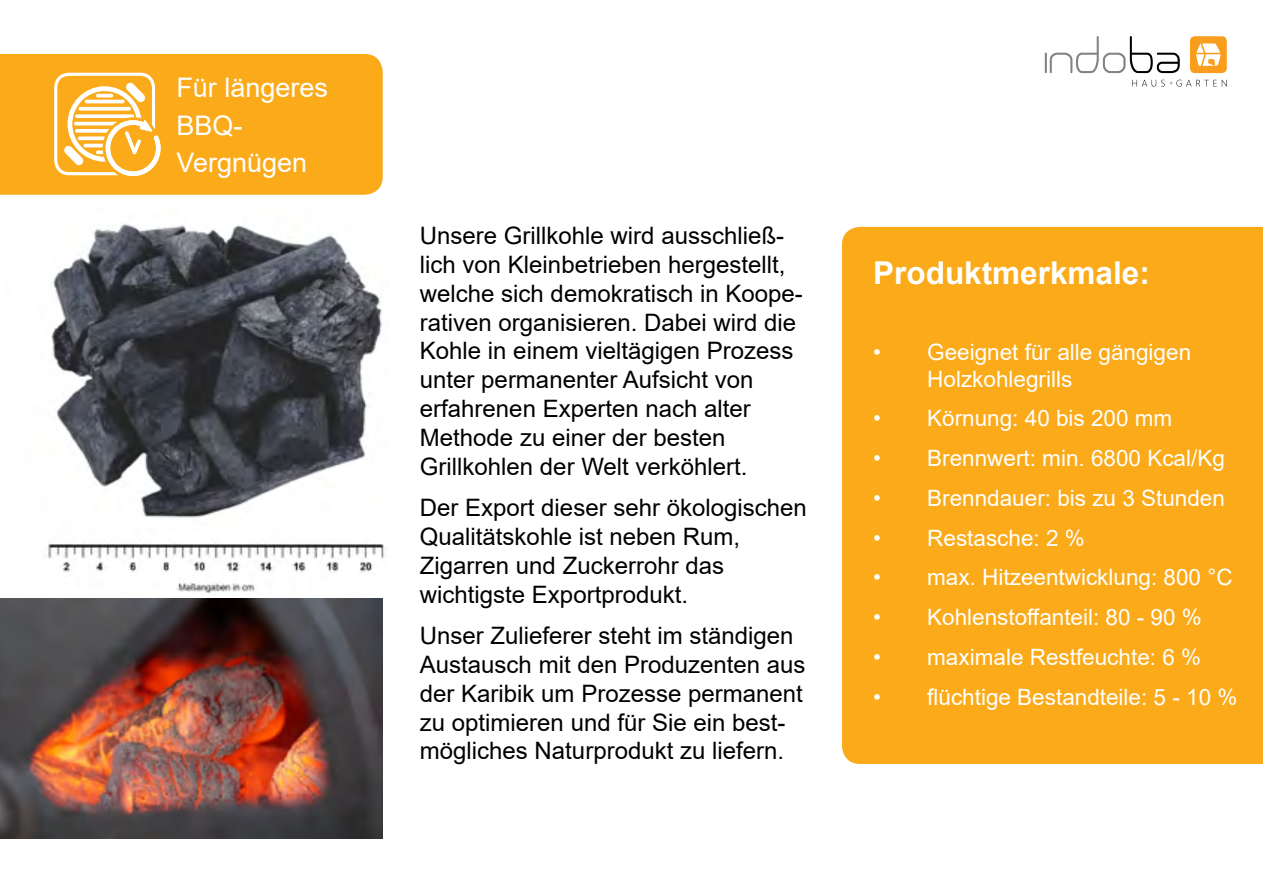
<style>
.page{position:relative;width:1263px;height:893px;background:#fff}
.page>*{position:absolute;margin:0;border:0;box-sizing:border-box;transform-origin:0 0}
.t1{font:700 31.5px "Arial";color:#fff}
.t2{font:27px/37.5px "Arial";color:#fff}
.t3{font:24px/28.8px "Arial";color:#000}
.t4{font:22.5px/27px "Arial";color:#fff}
</style>
<div class="page">
<img style="left:48px;top:224px;width:337px;height:369px">
<div style="left:0;top:54px;width:383px;height:141px;background:#fbaa19"></div>
<div style="left:842px;top:227px;width:421px;height:537px;background:#fbaa19"></div>
<svg style="left:54px;top:73px;width:107px;height:103px"></svg>
<img style="left:0;top:598px;width:383px;height:241px">
<svg style="left:1132px;top:80px;width:95px;height:7px"></svg>
<svg style="left:1045px;top:36px;width:135px;height:37px"></svg>
<svg style="left:1190px;top:36px;width:37px;height:37px"></svg>
<p class="t2" style="left:176px;top:69px;width:153px">Für längeres<br>BBQ-<br>Vergnügen</p>
<p class="t3" style="left:420px;top:221px;width:384px">Unsere Grillkohle wird ausschließ&shy;lich von Kleinbetrieben hergestellt, welche sich demokratisch in Koope&shy;rativen organisieren. Dabei wird die Kohle in einem vieltägigen Prozess unter permanenter Aufsicht von erfahrenen Experten nach alter Methode zu einer der besten Grillkohlen der Welt verköhlert.</p>
<p class="t3" style="left:420px;top:493px;width:388px">Der Export dieser sehr ökologischen<br>Qualitätskohle ist neben Rum,<br>Zigarren und Zuckerrohr das wichtigste Exportprodukt.</p>
<p class="t3" style="left:420px;top:621px;width:387px">Unser Zulieferer steht im ständigen Austausch mit den Produzenten aus der Karibik um Prozesse permanent zu optimieren und für Sie ein best&shy;mögliches Naturprodukt zu liefern.</p>
<h1 class="t1" style="left:873px;top:250px;width:278px">Produktmerkmale:</h1>
<p class="t4" style="left:927px;top:338px;width:265px;text-indent:-54px">• Geeignet für alle gängigen<br>Holzkohlegrills</p>
<p class="t4" style="left:873px;top:405px;width:301px">• Körnung: 40 bis 200 mm</p>
<p class="t4" style="left:873px;top:444px;width:353px">• Brennwert: min. 6800 Kcal/Kg</p>
<p class="t4" style="left:873px;top:484px;width:353px">• Brenndauer: bis zu 3 Stunden</p>
<p class="t4" style="left:873px;top:524px;width:213px">• Restasche: 2 %</p>
<p class="t4" style="left:873px;top:564px;width:361px">• max. Hitzeentwicklung: 800 °C</p>
<p class="t4" style="left:873px;top:603px;width:330px">• Kohlenstoffanteil: 80 - 90 %</p>
<p class="t4" style="left:873px;top:643px;width:329px">• maximale Restfeuchte: 6 %</p>
<p class="t4" style="left:873px;top:683px;width:366px">• flüchtige Bestandteile: 5 - 10 %</p>
</div>
